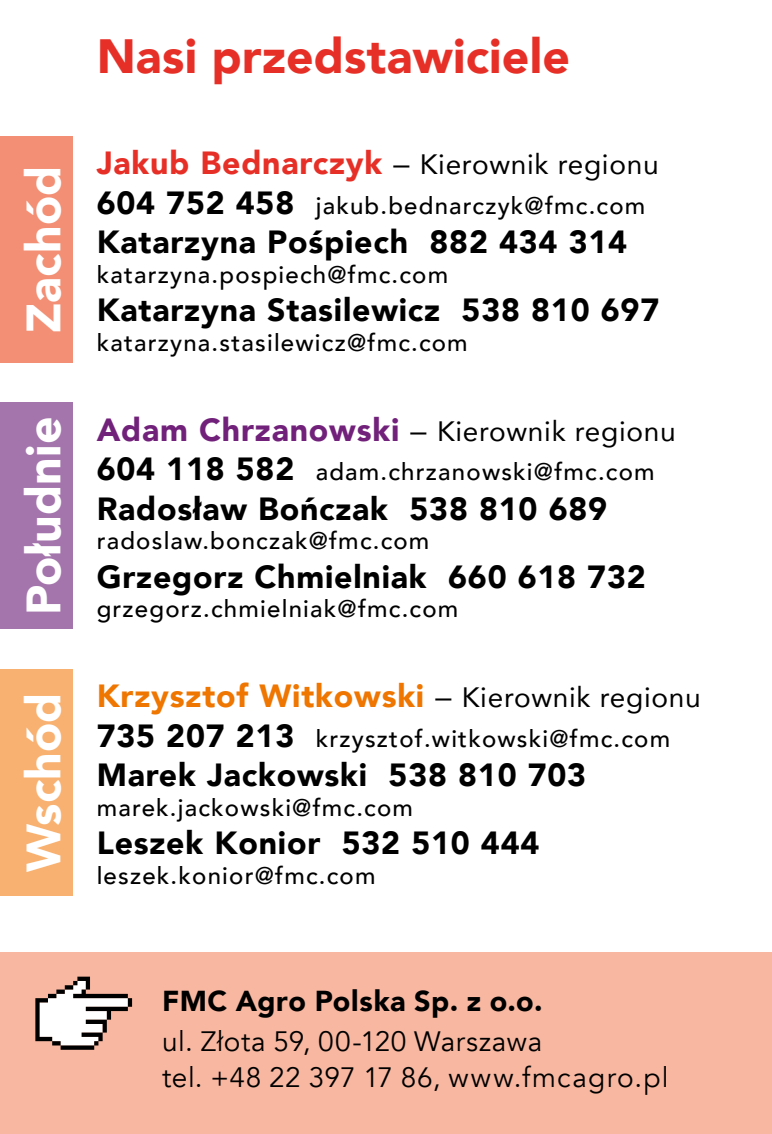
<style>
.page{position:relative;width:772px;height:1134px;background:#fff}
.page>*{position:absolute;margin:0;border:0;box-sizing:border-box;transform-origin:0 0}
.t1{font:900 48px "Avenir";letter-spacing:.005em;color:#fff}
.t2{font:900 48px "Avenir";letter-spacing:.005em;color:#e63027}
.t3{font:900 32px "Avenir";letter-spacing:.025em;color:#000}
.t4{font:900 32px "Avenir";letter-spacing:.025em;color:#ee7601}
.t5{font:900 28.8px "Avenir";letter-spacing:.02em;color:#000}
.t6{font:28px "Avenir";letter-spacing:.025em;color:#000}
.t7{font:28px/36px "Avenir";letter-spacing:.02em;color:#000}
.t8{font:500 24px "Avenir";letter-spacing:.05em;color:#000}
.s1{font-weight:900;font-size:32px;color:#e63027}
.s2{font-size:32px}
.s3{font-weight:900;font-size:32px}
.s4{font-weight:900;font-size:32px;color:#72217b}
.s5{font-weight:400;color:#000}
.s6{font-weight:400;font-size:28px;color:#000}
</style>
<div class="page">
<div style="left:0;top:952px;width:771px;height:182px;background:#f7b7a1"></div>
<div style="left:0;top:136px;width:72px;height:227px;background:#f28f74"></div>
<div style="left:0;top:669px;width:72px;height:227px;background:#f8b170"></div>
<div style="left:0;top:403px;width:72px;height:226px;background:#a475ac"></div>
<svg style="left:35px;top:977px;width:97px;height:73px"></svg>
<p class="t1" style="left:2px;top:333px;width:169px;rotate:-90deg">Zachód</p>
<p class="t1" style="left:2px;top:615px;width:200px;rotate:-90deg">Południe</p>
<p class="t1" style="left:2px;top:872px;width:181px;rotate:-90deg">Wschód</p>
<p class="t2" style="left:97px;top:15px;width:474px">Nasi przedstawiciele</p>
<p class="t6" style="left:97px;top:142px;width:563px"><span class="s1">Jakub Bednarczyk</span> <span class="s2">–</span> Kierownik regionu</p>
<p class="t8" style="left:97px;top:185px;width:549px"><span class="s3">604 752 458</span> jakub.bednarczyk@fmc.com</p>
<p class="t3" style="left:97px;top:214px;width:531px">Katarzyna Pośpiech 882 434 314</p>
<p class="t8" style="left:97px;top:254px;width:353px">katarzyna.pospiech@fmc.com</p>
<p class="t3" style="left:97px;top:283px;width:563px">Katarzyna Stasilewicz 538 810 697</p>
<p class="t8" style="left:97px;top:322px;width:372px">katarzyna.stasilewicz@fmc.com</p>
<p class="t6" style="left:97px;top:409px;width:580px"><span class="s4">Adam Chrzanowski</span> <span class="s2">–</span> Kierownik regionu</p>
<p class="t8" style="left:97px;top:451px;width:559px"><span class="s3">604 118 582</span> adam.chrzanowski@fmc.com</p>
<p class="t3" style="left:97px;top:481px;width:511px">Radosław Bończak 538 810 689</p>
<p class="t8" style="left:97px;top:520px;width:334px">radoslaw.bonczak@fmc.com</p>
<p class="t3" style="left:97px;top:549px;width:550px">Grzegorz Chmielniak 660 618 732</p>
<p class="t8" style="left:97px;top:588px;width:363px">grzegorz.chmielniak@fmc.com</p>
<p class="t4" style="left:97px;top:669px;width:605px">Krzysztof Witkowski <span class="s5">–</span> <span class="s6">Kierownik regionu</span></p>
<p class="t8" style="left:97px;top:717px;width:574px"><span class="s3">735 207 213</span> krzysztof.witkowski@fmc.com</p>
<p class="t3" style="left:97px;top:747px;width:490px">Marek Jackowski 538 810 703</p>
<p class="t8" style="left:97px;top:787px;width:317px">marek.jackowski@fmc.com</p>
<p class="t3" style="left:97px;top:815px;width:444px">Leszek Konior 532 510 444</p>
<p class="t8" style="left:97px;top:855px;width:280px">leszek.konior@fmc.com</p>
<p class="t5" style="left:162px;top:976px;width:381px">FMC Agro Polska Sp. z o.o.</p>
<p class="t7" style="left:162px;top:1024px;width:507px">ul. Złota 59, 00-120 Warszawa<br>tel. +48 22 397 17 86, www.fmcagro.pl</p>
</div>
